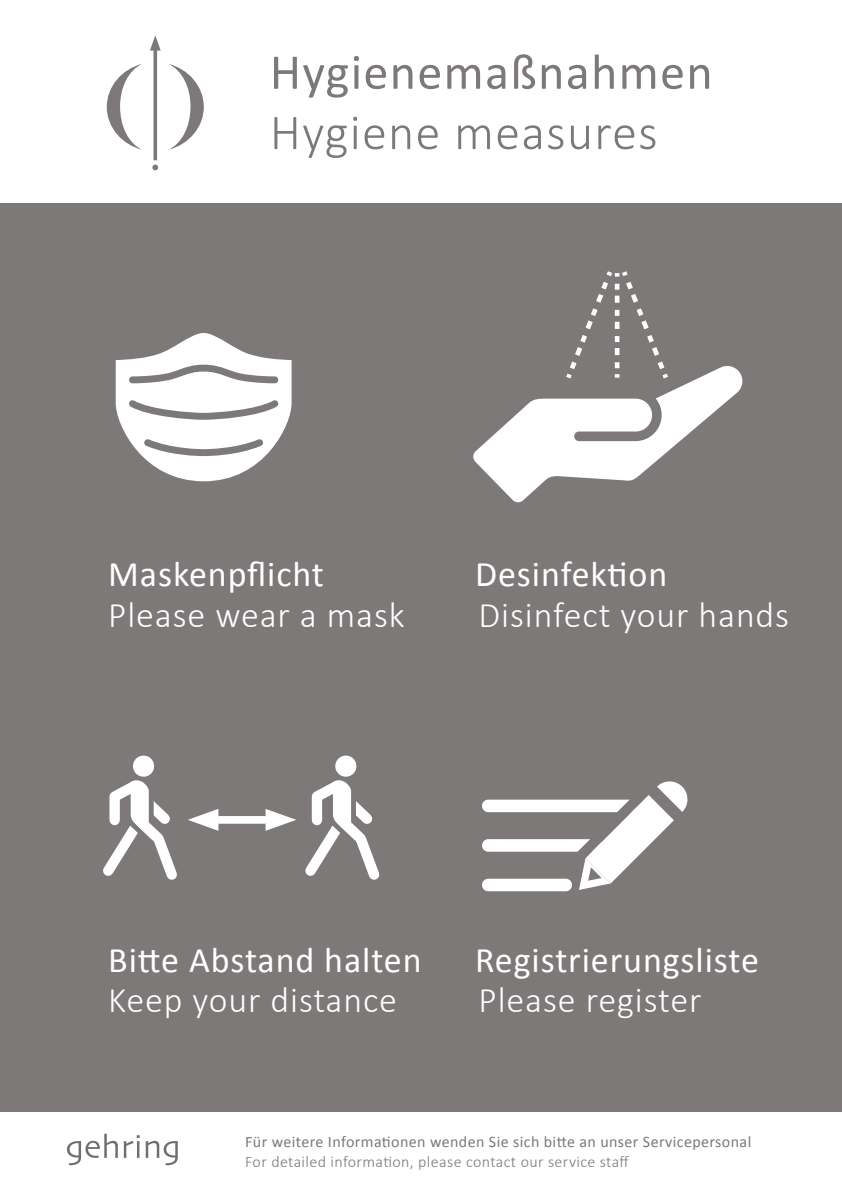
<style>
.page{position:relative;width:842px;height:1191px;background:#fff}
.page>*{position:absolute;margin:0;border:0;box-sizing:border-box;transform-origin:0 0}
.t1{font:50.2px "Calibri";letter-spacing:.025em;color:#7c7978}
.t2{font:300 50.2px "Calibri";letter-spacing:.025em;color:#7c7978}
.t3{font:300 36px "Calibri";letter-spacing:.025em;color:#fff}
.t4{font:36px "Calibri";letter-spacing:.025em;color:#fff}
.t5{font:16px "Calibri";letter-spacing:.025em;color:#7c7978}
.t6{font:300 16px "Calibri";letter-spacing:.025em;color:#7c7978}
</style>
<div class="page">
<div style="left:0;top:204px;width:842px;height:908px;background:#7c7978"></div>
<svg style="left:116px;top:333px;width:176px;height:148px"></svg>
<div style="left:133px;top:755px;width:21px;height:21px;background:#fff;border-radius:50%"></div>
<div style="left:335px;top:755px;width:21px;height:21px;background:#fff;border-radius:50%"></div>
<svg style="left:103px;top:771px;width:277px;height:109px"></svg>
<div style="left:330px;top:780px;width:17px;height:14px;background:#fff;border-radius:50%"></div>
<div style="left:482px;top:878px;width:90px;height:13px;background:#fff;border-radius:6px"></div>
<div style="left:482px;top:839px;width:121px;height:12px;background:#fff;border-radius:6px"></div>
<div style="left:482px;top:799px;width:154px;height:13px;background:#fff;border-radius:6px"></div>
<svg style="left:562px;top:781px;width:126px;height:109px"></svg>
<svg style="left:473px;top:271px;width:269px;height:232px"></svg>
<svg style="left:150px;top:35px;width:11px;height:135px"></svg>
<svg style="left:169px;top:64px;width:35px;height:86px"></svg>
<svg style="left:107px;top:64px;width:35px;height:86px"></svg>
<svg style="left:67px;top:1133px;width:111px;height:32px"></svg>
<h1 class="t1" style="left:270px;top:41px;width:444px">Hygienemaßnahmen</h1>
<h1 class="t2" style="left:270px;top:101px;width:389px">Hygiene measures</h1>
<p class="t4" style="left:475px;top:551px;width:194px">Desinfektion</p>
<p class="t4" style="left:108px;top:551px;width:217px">Maskenpflicht</p>
<p class="t3" style="left:108px;top:592px;width:298px">Please wear a mask</p>
<p class="t3" style="left:478px;top:592px;width:312px">Disinfect your hands</p>
<p class="t4" style="left:108px;top:937px;width:315px">Bitte Abstand halten</p>
<p class="t3" style="left:108px;top:978px;width:290px">Keep your distance</p>
<p class="t3" style="left:478px;top:978px;width:225px">Please register</p>
<p class="t4" style="left:475px;top:937px;width:285px">Registrierungsliste</p>
<p class="t5" style="left:245px;top:1132px;width:508px">Für weitere Informationen wenden Sie sich bitte an unser Servicepersonal</p>
<p class="t6" style="left:245px;top:1151px;width:385px">For detailed information, please contact our service staff</p>
</div>
